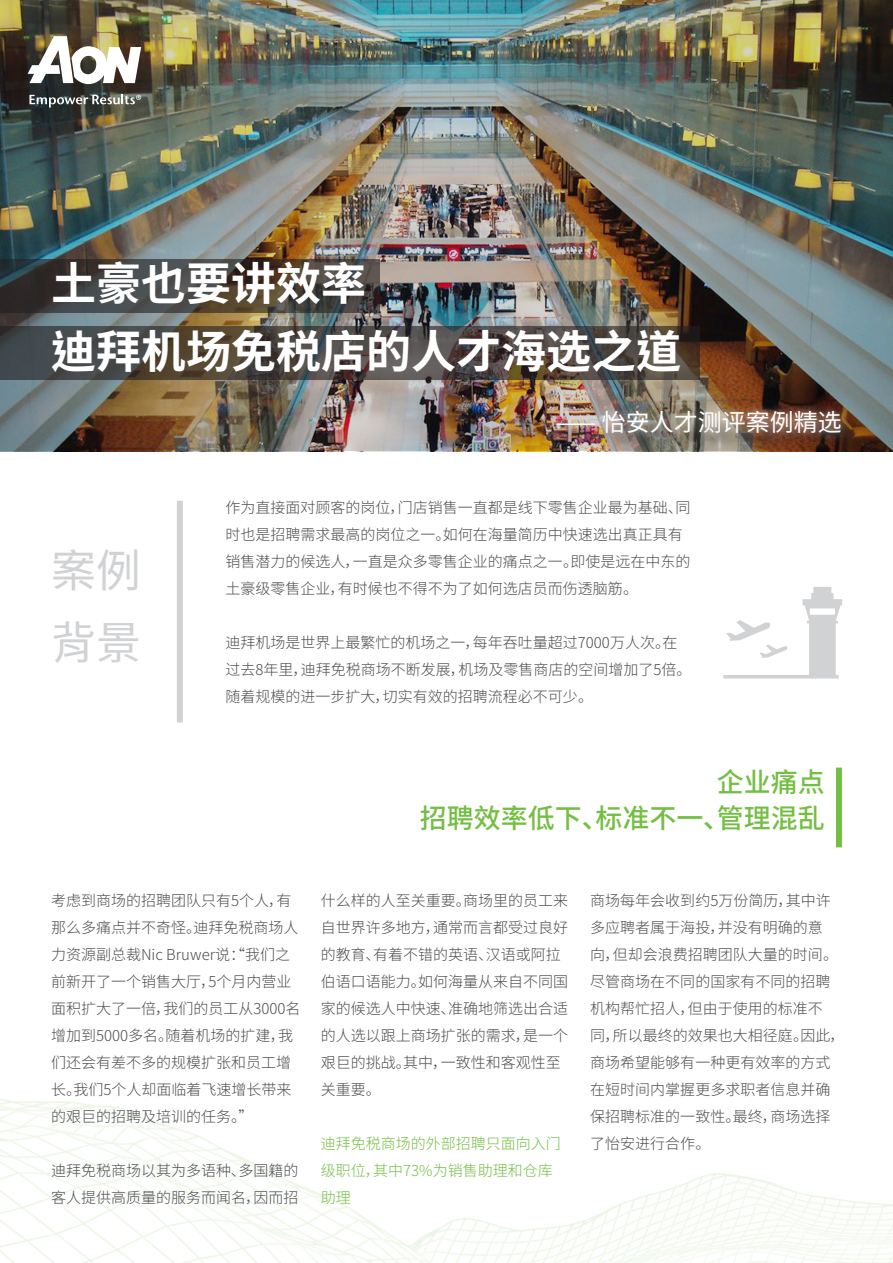
<style>
.page{position:relative;width:893px;height:1263px;background:#fff}
.page>*{position:absolute;margin:0;border:0;box-sizing:border-box;transform-origin:0 0}
.t1{font:700 45px "Noto Sans CJ Ktc";color:#fff}
.t2{font:45px "Noto Sans CJ Ktc";color:#d1d2d4}
.t3{font:500 27px "Noto Sans CJ Ktc";color:#74bf43}
.t4{font:24px "Noto Sans CJ Ktc";color:#fff}
.t5{font:300 15px/27px "Noto Sans CJ Ktc";color:#4b4c4d}
.t6{font:300 15px/27px "Noto Sans CJ Ktc";color:#74bf43}
</style>
<div class="page">
<img style="left:0;top:0;width:893px;height:450px">
<img style="left:28px;top:36px;width:113px;height:48px">
<svg style="left:29px;top:94px;width:112px;height:14px;background:#6a706b"></svg>
<div style="left:177px;top:501px;width:6px;height:221px;background:#d1d2d4"></div>
<div style="left:836px;top:767px;width:6px;height:80px;background:#74bf43"></div>
<div style="left:561px;top:414px;width:298px;height:37px;background:#231f20;opacity:.75"></div>
<div style="left:549px;top:402px;width:301px;height:41px;background:#fff;opacity:.75"></div>
<svg style="left:723px;top:587px;width:119px;height:91px"></svg>
<svg style="left:0;top:259px;width:379px;height:54px;background:#44413d"></svg>
<svg style="left:0;top:326px;width:699px;height:53px;background:#4d4742"></svg>
<p class="t1" style="left:51px;top:258px;width:316px">土豪也要讲效率</p>
<p class="t1" style="left:51px;top:326px;width:631px">迪拜机场免税店的人才海选之道</p>
<p class="t2" style="left:51px;top:545px;width:91px">案例</p>
<p class="t2" style="left:51px;top:617px;width:91px">背景</p>
<p class="t4" style="left:556px;top:409px;width:287px">—— 怡安人才测评案例精选</p>
<p class="t5" style="left:225px;top:494px;width:466px">作为直接面对顾客的岗位，门店销售一直都是线下零售企业最为基础、同时也是招聘需求最高的岗位之一。如何在海量简历中快速选出真正具有销售潜力的候选人，一直是众多零售企业的痛点之一。即使是远在中东的土豪级零售企业，有时候也不得不为了如何选店员而伤透脑筋。</p>
<p class="t5" style="left:225px;top:629px;width:468px">迪拜机场是世界上最繁忙的机场之一，每年吞吐量超过7000万人次。在过去8年里，迪拜免税商场不断发展，机场及零售商店的空间增加了5倍。随着规模的进一步扩大，切实有效的招聘流程必不可少。</p>
<p class="t3" style="left:717px;top:767px;width:109px">企业痛点</p>
<p class="t3" style="left:420px;top:803px;width:406px">招聘效率低下、标准不一、管理混乱</p>
<p class="t5" style="left:51px;top:888px;width:251px">考虑到商场的招聘团队只有5个人，有那么多痛点并不奇怪。迪拜免税商场人力资源副总裁Nic Bruwer说：“我们之前新开了一个销售大厅，5个月内营业面积扩大了一倍，我们的员工从3000名增加到5000多名。随着机场的扩建，我们还会有差不多的规模扩张和员工增长。我们5个人却面临着飞速增长带来的艰巨的招聘及培训的任务。”</p>
<p class="t5" style="left:51px;top:1158px;width:249px">迪拜免税商场以其为多语种、多国籍的客人提供高质量的服务而闻名，因而招</p>
<p class="t5" style="left:321px;top:888px;width:249px">什么样的人至关重要。商场里的员工来自世界许多地方，通常而言都受过良好的教育、有着不错的英语、汉语或阿拉伯语口语能力。如何海量从来自不同国家的候选人中快速、准确地筛选出合适的人选以跟上商场扩张的需求，是一个艰巨的挑战。其中，一致性和客观性至关重要。</p>
<p class="t6" style="left:321px;top:1131px;width:241px">迪拜免税商场的外部招聘只面向入门级职位，其中73%为销售助理和仓库助理</p>
<p class="t5" style="left:590px;top:888px;width:256px">商场每年会收到约5万份简历，其中许多应聘者属于海投，并没有明确的意<br>向，但却会浪费招聘团队大量的时间。尽管商场在不同的国家有不同的招聘机构帮忙招人，但由于使用的标准不<br>同，所以最终的效果也大相径庭。因此，商场希望能够有一种更有效率的方式在短时间内掌握更多求职者信息并确保招聘标准的一致性。最终，商场选择了怡安进行合作。</p>
</div>
